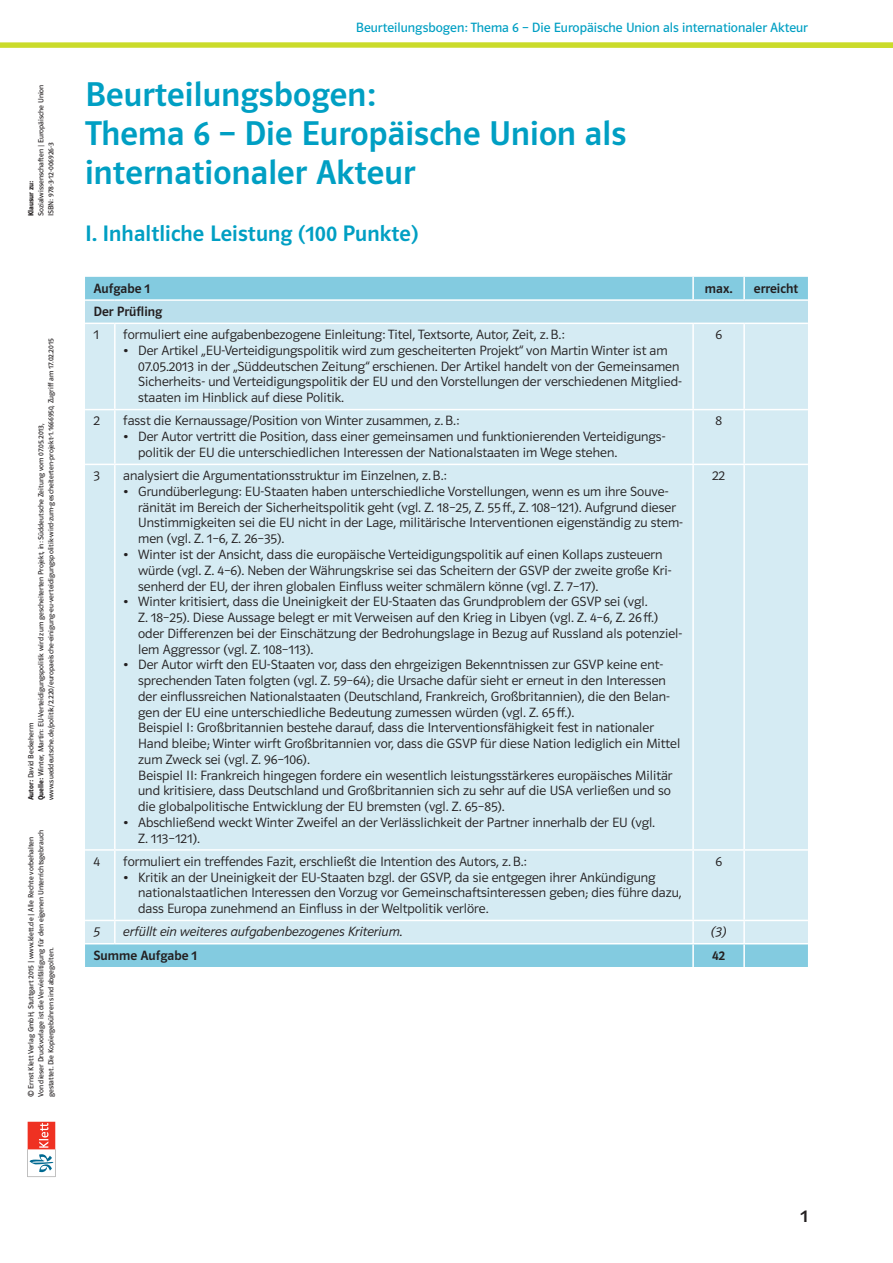
<style>
.page{position:relative;width:893px;height:1263px;background:#fff}
.page>*{position:absolute;margin:0;border:0;box-sizing:border-box;transform-origin:0 0}
.t1{font:34.5px/39px "Polo ST11 K Krftg";letter-spacing:.005em;color:#009fc3}
.t2{font:22.5px "Polo ST11 K Krftg";letter-spacing:.005em;color:#009fc3}
.t3{font:18px "Polo ST11 K Krftg";color:#231f20}
.t4{font:13.5px/15.8px "Polo ST11 K Leicht";color:#231f20}
.t5{font:13.5px "Polo ST11 K Buch";color:#009fc3}
.t6{font:13.5px "Polo ST11 K Leicht Kursiv";color:#231f20}
.t7{font:13.5px "Polo ST11 K Krftg";color:#231f20}
.t8{font:7.5px/10.1px "Polo ST11 K Buch";color:#231f20}
.t9{font:7.5px "Polo ST11 K Hfett";color:#231f20}
.s1{font-family:"Polo ST11 K Leicht"}
.s2{font-family:"Polo ST11 K Hfett"}
</style>
<div class="page">
<svg style="left:28px;top:1122px;width:27px;height:55px"></svg>
<div style="left:85px;top:277px;width:723px;height:690px;background:#83cbe0"></div>
<div style="left:85px;top:300px;width:723px;height:23px;background:#badfec"></div>
<div style="left:85px;top:324px;width:723px;height:619px;background:#d5ebf3"></div>
<hr style="left:743px;top:277px;width:2px;height:22px;background:#fff">
<hr style="left:114px;top:324px;width:2px;height:85px;background:#fff">
<hr style="left:692px;top:324px;width:2px;height:85px;background:#fff">
<hr style="left:743px;top:324px;width:2px;height:85px;background:#fff">
<hr style="left:85px;top:409px;width:30px;height:1px;background:#fff">
<hr style="left:115px;top:409px;width:578px;height:1px;background:#fff">
<hr style="left:114px;top:410px;width:2px;height:54px;background:#fff">
<hr style="left:693px;top:409px;width:51px;height:1px;background:#fff">
<hr style="left:692px;top:410px;width:2px;height:54px;background:#fff">
<hr style="left:744px;top:409px;width:64px;height:1px;background:#fff">
<hr style="left:743px;top:410px;width:2px;height:54px;background:#fff">
<hr style="left:85px;top:464px;width:30px;height:1px;background:#fff">
<hr style="left:115px;top:464px;width:578px;height:1px;background:#fff">
<hr style="left:114px;top:465px;width:2px;height:384px;background:#fff">
<hr style="left:693px;top:464px;width:51px;height:1px;background:#fff">
<hr style="left:692px;top:465px;width:2px;height:384px;background:#fff">
<hr style="left:744px;top:464px;width:64px;height:1px;background:#fff">
<hr style="left:743px;top:465px;width:2px;height:384px;background:#fff">
<hr style="left:85px;top:849px;width:30px;height:2px;background:#fff">
<hr style="left:115px;top:849px;width:578px;height:2px;background:#fff">
<hr style="left:114px;top:851px;width:2px;height:69px;background:#fff">
<hr style="left:693px;top:849px;width:51px;height:2px;background:#fff">
<hr style="left:692px;top:851px;width:2px;height:69px;background:#fff">
<hr style="left:744px;top:849px;width:64px;height:2px;background:#fff">
<hr style="left:743px;top:851px;width:2px;height:69px;background:#fff">
<hr style="left:85px;top:920px;width:30px;height:1px;background:#fff">
<hr style="left:115px;top:920px;width:578px;height:1px;background:#fff">
<hr style="left:114px;top:921px;width:2px;height:22px;background:#fff">
<hr style="left:693px;top:920px;width:51px;height:1px;background:#fff">
<hr style="left:692px;top:921px;width:2px;height:22px;background:#fff">
<hr style="left:744px;top:920px;width:64px;height:1px;background:#fff">
<hr style="left:743px;top:921px;width:2px;height:22px;background:#fff">
<hr style="left:743px;top:944px;width:2px;height:23px;background:#fff">
<hr style="left:85px;top:323px;width:30px;height:1px;background:#fff">
<hr style="left:115px;top:323px;width:578px;height:1px;background:#fff">
<hr style="left:693px;top:323px;width:51px;height:1px;background:#fff">
<hr style="left:744px;top:323px;width:64px;height:1px;background:#fff">
<hr style="left:85px;top:943px;width:30px;height:1px;background:#fff">
<hr style="left:115px;top:943px;width:578px;height:1px;background:#fff">
<hr style="left:693px;top:943px;width:51px;height:1px;background:#fff">
<hr style="left:744px;top:943px;width:64px;height:1px;background:#fff">
<hr style="left:693px;top:299px;width:51px;height:2px;background:#fff">
<hr style="left:744px;top:299px;width:64px;height:2px;background:#fff">
<hr style="left:692px;top:944px;width:2px;height:23px;background:#fff">
<hr style="left:692px;top:277px;width:2px;height:22px;background:#fff">
<hr style="left:85px;top:299px;width:30px;height:2px;background:#fff">
<hr style="left:115px;top:299px;width:578px;height:2px;background:#fff">
<svg style="left:0;top:42px;width:893px;height:6px;background:#cedd3c"></svg>
<p class="t5" style="left:356px;top:20px;width:454px">Beurteilungsbogen: Thema 6 – Die Europäische Union als internationaler Akteur</p>
<p class="t8" style="left:36px;top:216px;width:133px;rotate:-90deg">Sozialwissenschaften <span class="s1">|</span> Europäische Union<br>ISBN: 978-3-12-006926-3</p>
<h1 class="t1" style="left:85px;top:75px;width:543px">Beurteilungsbogen:<br>Thema 6 – Die Europäische Union als internationaler Akteur</h1>
<h2 class="t2" style="left:85px;top:221px;width:335px">I. Inhaltliche Leistung (100 Punkte)</h2>
<p class="t7" style="left:94px;top:281px;width:58px">Aufgabe 1</p>
<p class="t7" style="left:705px;top:281px;width:29px">max.</p>
<p class="t7" style="left:754px;top:281px;width:46px">erreicht</p>
<p class="t7" style="left:94px;top:304px;width:70px">Der Prüfling</p>
<p class="t4" style="left:94px;top:327px;width:7px">1</p>
<p class="t4" style="left:123px;top:327px;width:443px">formuliert eine aufgabenbezogene Einleitung: Titel, Textsorte, Autor, Zeit, z.B.:</p>
<p class="t4" style="left:138px;top:343px;width:545px;text-indent:-15px">• Der Artikel „EU-Verteidigungspolitik wird zum gescheiterten Projekt“ von Martin Winter ist am 07.05.2013 in der „Süddeutschen Zeitung“ erschienen. Der Artikel handelt von der Gemeinsamen Sicherheits- und Verteidigungspolitik der EU und den Vorstellungen der verschiedenen Mitglied&shy;staaten im Hinblick auf diese Politik.</p>
<p class="t9" style="left:27px;top:216px;width:37px;rotate:-90deg">Klausur zu:</p>
<p class="t4" style="left:715px;top:327px;width:8px">6</p>
<p class="t8" style="left:26px;top:800px;width:463px;rotate:-90deg"><span class="s2">Autor:</span> David Beckeherm<br><span class="s2">Quelle:</span> Winter, Martin: EU-Verteidigungspolitik wird zum gescheiterten Projekt, in: Süddeutsche Zeitung vom 07.05.2013, www.sueddeutsche.de/politik/2.220/europaeische-einigung-eu-verteidigungspolitik-wird-zum-gescheiterten-projekt-1.1666950, Zugriff am 17.02.2015</p>
<p class="t4" style="left:94px;top:413px;width:8px">2</p>
<p class="t4" style="left:123px;top:413px;width:337px">fasst die Kernaussage/Position von Winter zusammen, z.B.:</p>
<p class="t4" style="left:138px;top:429px;width:528px;text-indent:-15px">• Der Autor vertritt die Position, dass einer gemeinsamen und funktionierenden Verteidigungs&shy;politik der EU die unterschiedlichen Interessen der Nationalstaaten im Wege stehen.</p>
<p class="t4" style="left:715px;top:413px;width:8px">8</p>
<p class="t4" style="left:94px;top:468px;width:8px">3</p>
<p class="t4" style="left:123px;top:468px;width:325px">analysiert die Argumentationsstruktur im Einzelnen, z.B.:</p>
<p class="t4" style="left:138px;top:484px;width:546px;text-indent:-15px">• Grundüberlegung: EU-Staaten haben unterschiedliche Vorstellungen, wenn es um ihre Souve&shy;ränität im Bereich der Sicherheitspolitik geht (vgl. Z. 18–25, Z. 55 ff., Z. 108–121). Aufgrund dieser Unstimmigkeiten sei die EU nicht in der Lage, militärische Interventionen eigenständig zu stem&shy;men (vgl. Z. 1–6, Z. 26–35).</p>
<p class="t4" style="left:138px;top:547px;width:535px;text-indent:-15px">• Winter ist der Ansicht, dass die europäische Verteidigungspolitik auf einen Kollaps zusteuern würde (vgl. Z. 4–6). Neben der Währungskrise sei das Scheitern der GSVP der zweite große Kri&shy;senherd der EU, der ihren globalen Einfluss weiter schmälern könne (vgl. Z. 7–17).</p>
<p class="t4" style="left:138px;top:594px;width:546px;text-indent:-15px">• Winter kritisiert, dass die Uneinigkeit der EU-Staaten das Grundproblem der GSVP sei (vgl.<br>Z. 18–25). Diese Aussage belegt er mit Verweisen auf den Krieg in Libyen (vgl. Z. 4–6, Z. 26 ff.) oder Differenzen bei der Einschätzung der Bedrohungslage in Bezug auf Russland als potenziel&shy;lem Aggressor (vgl. Z. 108–113).</p>
<p class="t4" style="left:138px;top:657px;width:544px;text-indent:-15px">• Der Autor wirft den EU-Staaten vor, dass den ehrgeizigen Bekenntnissen zur GSVP keine ent&shy;sprechenden Taten folgten (vgl. Z. 59–64); die Ursache dafür sieht er erneut in den Interessen der einflussreichen Nationalstaaten (Deutschland, Frankreich, Großbritannien), die den Belan&shy;gen der EU eine unterschiedliche Bedeutung zumessen würden (vgl. Z. 65 ff.).<br>Beispiel I: Großbritannien bestehe darauf, dass die Interventionsfähigkeit fest in nationaler Hand bleibe; Winter wirft Großbritannien vor, dass die GSVP für diese Nation lediglich ein Mittel zum Zweck sei (vgl. Z. 96–106).<br>Beispiel II: Frankreich hingegen fordere ein wesentlich leistungsstärkeres europäisches Militär und kritisiere, dass Deutschland und Großbritannien sich zu sehr auf die USA verließen und so die globalpolitische Entwicklung der EU bremsten (vgl. Z. 65–85).</p>
<p class="t4" style="left:138px;top:814px;width:518px;text-indent:-15px">• Abschließend weckt Winter Zweifel an der Verlässlichkeit der Partner innerhalb der EU (vgl.<br>Z. 113–121).</p>
<p class="t4" style="left:712px;top:468px;width:15px">22</p>
<p class="t8" style="left:26px;top:1097px;width:269px;rotate:-90deg">© Ernst Klett Verlag GmbH, Stuttgart 2015 | www.klett.de | Alle Rechte vorbehalten<br>Von dieser Druckvorlage ist die Vervielfältigung für den eigenen Unterrichtsgebrauch gestattet. Die Kopiergebühren sind abgegolten.</p>
<p class="t4" style="left:94px;top:853px;width:8px">4</p>
<p class="t4" style="left:123px;top:853px;width:405px">formuliert ein treffendes Fazit, erschließt die Intention des Autors, z.B.:</p>
<p class="t4" style="left:138px;top:869px;width:545px;text-indent:-15px">• Kritik an der Uneinigkeit der EU-Staaten bzgl. der GSVP, da sie entgegen ihrer Ankündigung nationalstaatlichen Interessen den Vorzug vor Gemeinschaftsinteressen geben; dies führe dazu, dass Europa zunehmend an Einfluss in der Weltpolitik verlöre.</p>
<p class="t4" style="left:715px;top:853px;width:8px">6</p>
<p class="t6" style="left:94px;top:924px;width:8px">5</p>
<p class="t6" style="left:123px;top:924px;width:281px">erfüllt ein weiteres aufgabenbezogenes Kriterium.</p>
<p class="t6" style="left:711px;top:924px;width:17px">(3)</p>
<p class="t7" style="left:94px;top:948px;width:105px">Summe Aufgabe 1</p>
<p class="t7" style="left:712px;top:948px;width:15px">42</p>
<h3 class="t3" style="left:800px;top:1206px;width:9px">1</h3>
</div>
